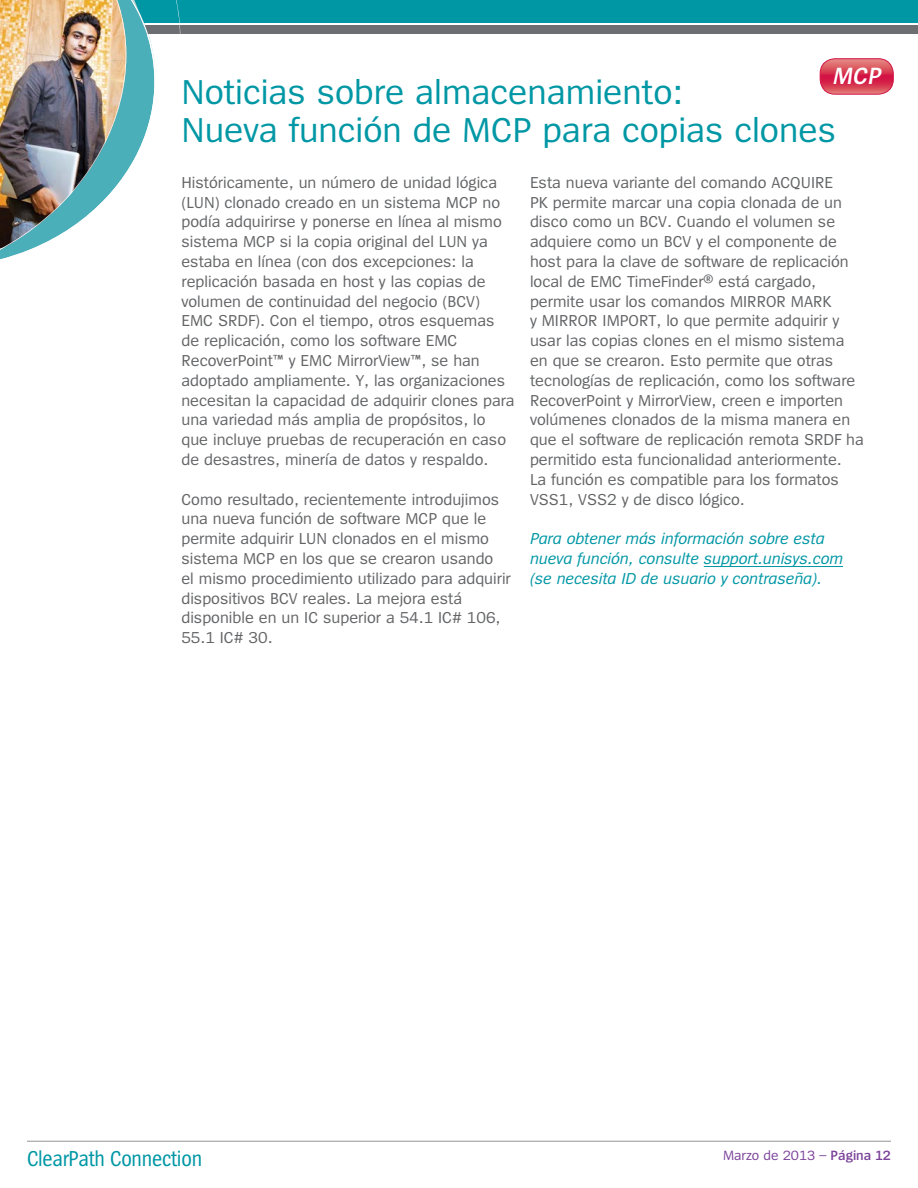
<style>
.page{position:relative;width:918px;height:1188px;background:#fff}
.page>*{position:absolute;margin:0;border:0;box-sizing:border-box;transform-origin:0 0}
.t1{font:36px/37.5px "Spiegel";color:#0097a5}
.t2{font:italic 600 24.6px "Spiegel";color:#fff}
.t3{font:22.5px "Spiegel Cd";letter-spacing:-.01em;color:#0097a5}
.t4{font:16.5px/19.8px "Spiegel";color:#636466}
.t5{font:italic 16.5px/19.8px "Spiegel";color:#0097a5}
.t6{font:13.95px "Spiegel";color:#7c439a}
.s1{font-weight:600}
</style>
<div class="page">
<div style="left:0;top:0;width:918px;height:22px;background:#0097a5"></div>
<div style="left:0;top:25px;width:918px;height:9px;background:#6d6e71"></div>
<hr style="left:27px;top:1141px;width:864px;height:1px;background:#939598">
<img style="left:0;top:0;width:156px;height:260px">
<hr style="left:704px;top:566px;width:139px;height:1px;background:#0097a5">
<svg style="left:820px;top:60px;width:72px;height:34px;background:#da4a5f"></svg>
<div style="left:820px;top:58px;width:74px;height:37px;border:1px solid #d31245;border-radius:15px"></div>
<h2 class="t2" style="left:832px;top:64px;width:54px">MCP</h2>
<h1 class="t1" style="left:181px;top:75px;width:656px">Noticias sobre almacenamiento:<br>Nueva función de MCP para copias clones</h1>
<p class="t4" style="left:181px;top:173px;width:335px">Históricamente, un número de unidad lógica (LUN) clonado creado en un sistema MCP no podía adquirirse y ponerse en línea al mismo sistema MCP si la copia original del LUN ya estaba en línea (con dos excepciones: la replicación basada en host y las copias de volumen de continuidad del negocio (BCV)<br>EMC SRDF). Con el tiempo, otros esquemas de replicación, como los software EMC RecoverPoint™ y EMC MirrorView™, se han adoptado ampliamente. Y, las organizaciones necesitan la capacidad de adquirir clones para una variedad más amplia de propósitos, lo que incluye pruebas de recuperación en caso de desastres, minería de datos y respaldo.</p>
<p class="t4" style="left:181px;top:490px;width:331px">Como resultado, recientemente introdujimos una nueva función de software MCP que le permite adquirir LUN clonados en el mismo sistema MCP en los que se crearon usando<br>el mismo procedimiento utilizado para adquirir dispositivos BCV reales. La mejora está disponible en un IC superior a 54.1 IC# 106, 55.1 IC# 30.</p>
<p class="t4" style="left:530px;top:173px;width:335px">Esta nueva variante del comando ACQUIRE<br>PK permite marcar una copia clonada de un disco como un BCV. Cuando el volumen se adquiere como un BCV y el componente de host para la clave de software de replicación local de EMC TimeFinder® está cargado, permite usar los comandos MIRROR MARK<br>y MIRROR IMPORT, lo que permite adquirir y usar las copias clones en el mismo sistema en que se crearon. Esto permite que otras tecnologías de replicación, como los software RecoverPoint y MirrorView, creen e importen volúmenes clonados de la misma manera en que el software de replicación remota SRDF ha permitido esta funcionalidad anteriormente.<br>La función es compatible para los formatos VSS1, VSS2 y de disco lógico.</p>
<p class="t5" style="left:530px;top:529px;width:315px">Para obtener más información sobre esta nueva función, consulte support.unisys.com (se necesita ID de usuario y contraseña).</p>
<h3 class="t3" style="left:27px;top:1148px;width:177px">ClearPath Connection</h3>
<p class="t6" style="left:723px;top:1148px;width:169px">Marzo de 2013 – <span class="s1">Página 12</span></p>
</div>
